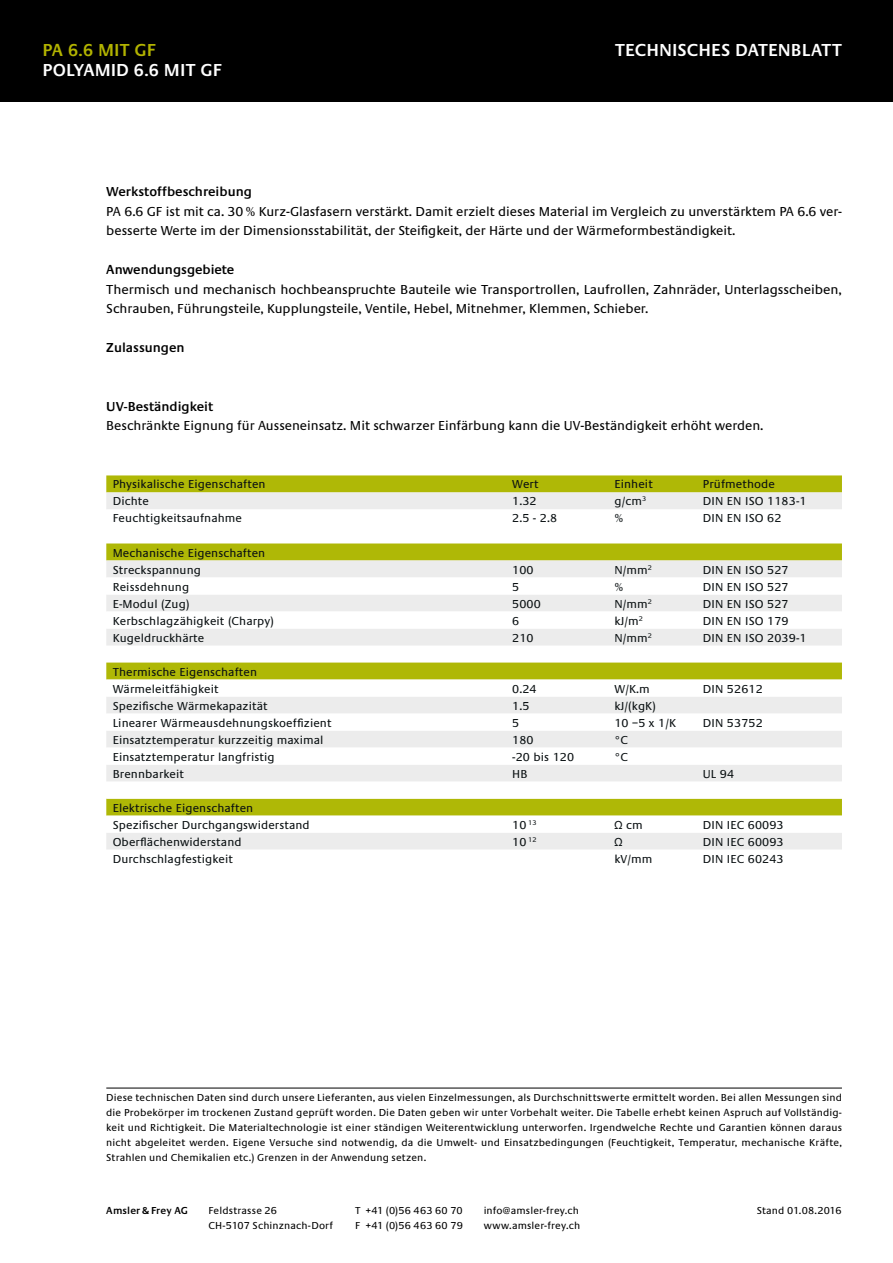
<style>
.page{position:relative;width:893px;height:1263px;background:#fff}
.page>*{position:absolute;margin:0;border:0;box-sizing:border-box;transform-origin:0 0}
.t1{font:600 18px "Praxis";color:#fff}
.t2{font:600 18px "Praxis";letter-spacing:.005em;color:#b2b300}
.t3{font:13.5px/19.5px "Praxis";color:#000}
.t4{font:600 13.5px "Praxis";color:#000}
.t5{font:12px/17px "Praxis";letter-spacing:.01em;color:#0a1012}
.t6{font:10.5px/15px "Praxis";letter-spacing:.015em;color:#000}
.t7{font:600 10.5px "Praxis";letter-spacing:.015em;color:#000}
</style>
<div class="page">
<div style="left:0;top:0;width:893px;height:102px;background:#000"></div>
<div style="left:106px;top:475px;width:736px;height:17px;background:#afb806"></div>
<div style="left:106px;top:492px;width:736px;height:17px;background:#ececec"></div>
<svg style="left:106px;top:543px;width:736px;height:306px"></svg>
<hr style="left:106px;top:1088px;width:736px;height:1px;background:#000">
<h1 class="t2" style="left:43px;top:40px;width:115px">PA 6.6 MIT GF</h1>
<h1 class="t1" style="left:43px;top:60px;width:181px">POLYAMID 6.6 MIT GF</h1>
<h1 class="t1" style="left:615px;top:40px;width:228px">TECHNISCHES DATENBLATT</h1>
<p class="t4" style="left:106px;top:184px;width:147px">Werkstoffbeschreibung</p>
<p class="t3" style="left:106px;top:202px;width:737px">PA 6.6 GF ist mit ca. 30 % Kurz-Glasfasern verstärkt. Damit erzielt dieses Material im Vergleich zu unverstärktem PA 6.6 ver&shy;besserte Werte im der Dimensionsstabilität, der Steifigkeit, der Härte und der Wärmeformbeständigkeit.</p>
<p class="t4" style="left:106px;top:262px;width:130px">Anwendungsgebiete</p>
<p class="t3" style="left:106px;top:280px;width:737px">Thermisch und mechanisch hochbeanspruchte Bauteile wie Transportrollen, Laufrollen, Zahnräder, Unterlagsscheiben,<br>Schrauben, Führungsteile, Kupplungsteile, Ventile, Hebel, Mitnehmer, Klemmen, Schieber.</p>
<p class="t4" style="left:106px;top:340px;width:80px">Zulassungen</p>
<p class="t4" style="left:106px;top:399px;width:108px">UV-Beständigkeit</p>
<p class="t3" style="left:106px;top:416px;width:659px">Beschränkte Eignung für Ausseneinsatz. Mit schwarzer Einfärbung kann die UV-Beständigkeit erhöht werden.</p>
<p class="t5" style="left:113px;top:476px;width:154px">Physikalische Eigenschaften</p>
<p class="t5" style="left:512px;top:476px;width:28px">Wert</p>
<p class="t5" style="left:614px;top:476px;width:40px">Einheit</p>
<p class="t5" style="left:703px;top:476px;width:74px">Prüfmethode</p>
<p class="t5" style="left:113px;top:493px;width:38px">Dichte</p>
<p class="t5" style="left:512px;top:493px;width:26px">1.32</p>
<p class="t5" style="left:614px;top:493px;width:33px">g/cm<sup>3</sup></p>
<p class="t5" style="left:703px;top:493px;width:105px">DIN EN ISO 1183-1</p>
<p class="t5" style="left:113px;top:510px;width:131px">Feuchtigkeitsaufnahme</p>
<p class="t5" style="left:512px;top:510px;width:47px">2.5 - 2.8</p>
<p class="t5" style="left:614px;top:510px;width:10px">%</p>
<p class="t5" style="left:703px;top:510px;width:80px">DIN EN ISO 62</p>
<p class="t5" style="left:113px;top:544px;width:154px">Mechanische Eigenschaften<br>Streckspannung</p>
<p class="t5" style="left:512px;top:561px;width:23px">100</p>
<p class="t5" style="left:614px;top:561px;width:39px">N/mm<sup>2</sup></p>
<p class="t5" style="left:703px;top:561px;width:87px">DIN EN ISO 527</p>
<p class="t5" style="left:113px;top:578px;width:78px">Reissdehnung</p>
<p class="t5" style="left:512px;top:578px;width:9px">5</p>
<p class="t5" style="left:614px;top:578px;width:14px">%²</p>
<p class="t5" style="left:703px;top:578px;width:87px">DIN EN ISO 527</p>
<p class="t5" style="left:113px;top:595px;width:78px">E-Modul (Zug)</p>
<p class="t5" style="left:512px;top:595px;width:30px">5000</p>
<p class="t5" style="left:614px;top:595px;width:39px">N/mm<sup>2</sup></p>
<p class="t5" style="left:703px;top:595px;width:87px">DIN EN ISO 527</p>
<p class="t5" style="left:113px;top:612px;width:163px">Kerbschlagzähigkeit (Charpy)</p>
<p class="t5" style="left:512px;top:612px;width:9px">6</p>
<p class="t5" style="left:614px;top:612px;width:37px">kJ/m<sup>2</sup>²²</p>
<p class="t5" style="left:703px;top:612px;width:87px">DIN EN ISO 179</p>
<p class="t5" style="left:113px;top:629px;width:93px">Kugeldruckhärte</p>
<p class="t5" style="left:512px;top:629px;width:23px">210</p>
<p class="t5" style="left:614px;top:629px;width:39px">N/mm<sup>2</sup></p>
<p class="t5" style="left:703px;top:629px;width:105px">DIN EN ISO 2039-1</p>
<p class="t5" style="left:113px;top:663px;width:146px">Thermische Eigenschaften<br>Wärmeleitfähigkeit</p>
<p class="t5" style="left:512px;top:680px;width:26px">0.24</p>
<p class="t5" style="left:614px;top:680px;width:37px">W/K.m</p>
<p class="t5" style="left:703px;top:680px;width:61px">DIN 52612</p>
<p class="t5" style="left:113px;top:697px;width:157px">Spezifische Wärmekapazität</p>
<p class="t5" style="left:512px;top:697px;width:19px">1.5</p>
<p class="t5" style="left:614px;top:697px;width:43px">kJ/(kgK)</p>
<p class="t5" style="left:113px;top:714px;width:220px">Linearer Wärmeausdehnungskoeffizient</p>
<p class="t5" style="left:512px;top:714px;width:9px">5</p>
<p class="t5" style="left:614px;top:714px;width:63px">10 –5 x 1/K</p>
<p class="t5" style="left:703px;top:714px;width:61px">DIN 53752</p>
<p class="t5" style="left:113px;top:731px;width:212px">Einsatztemperatur kurzzeitig maximal</p>
<p class="t5" style="left:512px;top:731px;width:23px">180</p>
<p class="t5" style="left:614px;top:731px;width:15px">°C</p>
<p class="t5" style="left:113px;top:748px;width:163px">Einsatztemperatur langfristig</p>
<p class="t5" style="left:512px;top:748px;width:64px">-20 bis 120</p>
<p class="t5" style="left:614px;top:748px;width:15px">°C</p>
<p class="t5" style="left:113px;top:765px;width:73px">Brennbarkeit</p>
<p class="t5" style="left:512px;top:765px;width:17px">HB</p>
<p class="t5" style="left:703px;top:765px;width:33px">UL 94</p>
<p class="t5" style="left:113px;top:799px;width:199px">Elektrische Eigenschaften<br>Spezifischer Durchgangswiderstand</p>
<p class="t5" style="left:512px;top:816px;width:26px">10 <sup>13</sup></p>
<p class="t5" style="left:614px;top:816px;width:30px">Ω cm</p>
<p class="t5" style="left:703px;top:816px;width:82px">DIN IEC 60093</p>
<p class="t5" style="left:113px;top:833px;width:130px">Oberflächenwiderstand</p>
<p class="t5" style="left:512px;top:833px;width:26px">10 <sup>12</sup></p>
<p class="t5" style="left:614px;top:833px;width:9px">Ω</p>
<p class="t5" style="left:703px;top:833px;width:82px">DIN IEC 60093</p>
<p class="t5" style="left:113px;top:850px;width:122px">Durchschlagfestigkeit</p>
<p class="t5" style="left:614px;top:850px;width:39px">kV/mm</p>
<p class="t5" style="left:703px;top:850px;width:82px">DIN IEC 60243</p>
<p class="t6" style="left:106px;top:1090px;width:737px;text-align:justify">Diese technischen Daten sind durch unsere Lieferanten, aus vielen Einzelmessungen, als Durchschnittswerte ermittelt worden. Bei allen Messungen sind die Probekörper im trockenen Zustand geprüft worden. Die Daten geben wir unter Vorbehalt weiter. Die Tabelle erhebt keinen Aspruch auf Vollständig&shy;keit und Richtigkeit. Die Materialtechnologie ist einer ständigen Weiterentwicklung unterworfen. Irgendwelche Rechte und Garantien können daraus nicht abgeleitet werden. Eigene Versuche sind notwendig, da die Umwelt- und Einsatzbedingungen (Feuchtigkeit, Temperatur, mechanische Kräfte, Strahlen und Chemikalien etc.) Grenzen in der Anwendung setzen.</p>
<p class="t7" style="left:106px;top:1205px;width:83px">Amsler &amp; Frey AG</p>
<p class="t6" style="left:208px;top:1203px;width:70px">Feldstrasse 26</p>
<p class="t6" style="left:757px;top:1203px;width:86px">Stand 01.08.2016</p>
<p class="t6" style="left:208px;top:1218px;width:126px">CH-5107 Schinznach-Dorf</p>
<p class="t6" style="left:355px;top:1203px;width:109px">T +41 (0)56 463 60 70<br>F +41 (0)56 463 60 79</p>
<p class="t6" style="left:484px;top:1203px;width:98px">info@amsler-frey.ch www.amsler-frey.ch</p>
</div>
